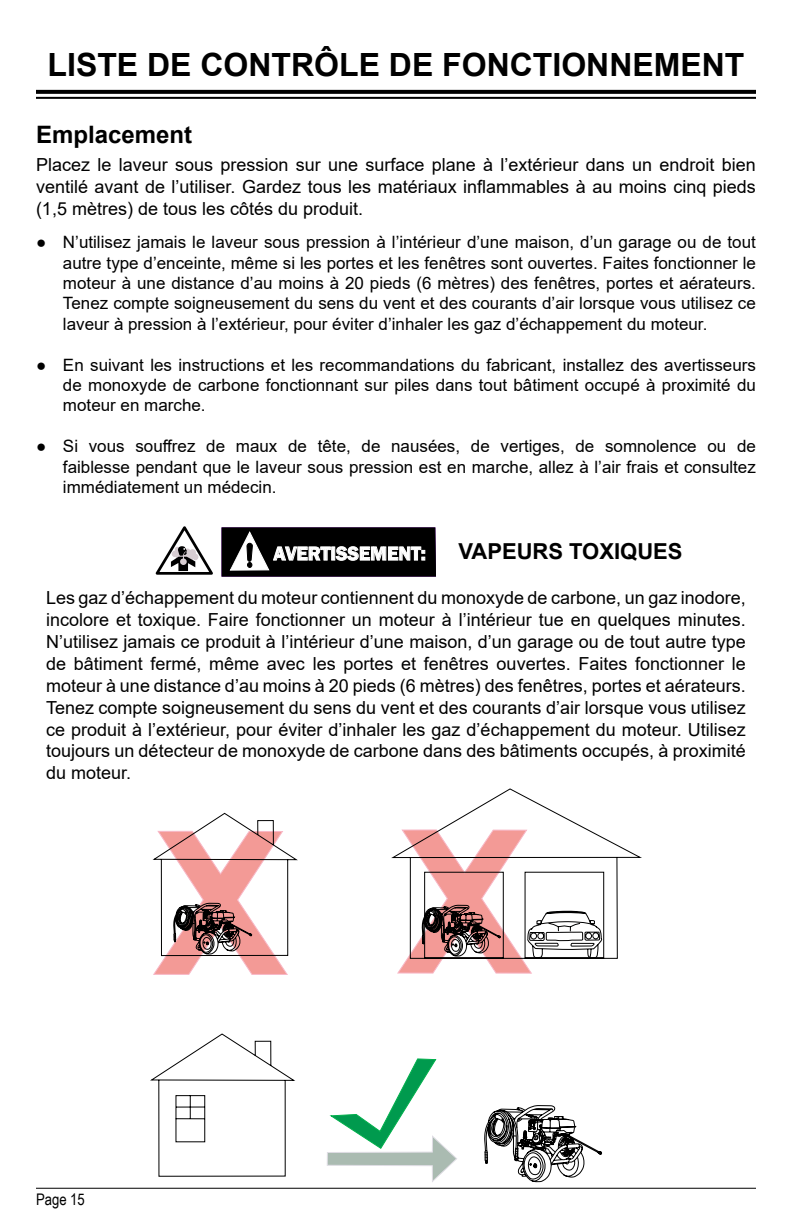
<style>
.page{position:relative;width:792px;height:1224px;background:#fff}
.page>*{position:absolute;margin:0;border:0;box-sizing:border-box;transform-origin:0 0}
.t1{font:700 32px "Arial";color:#000}
.t2{font:700 24px "Arial";color:#000}
.t3{font:700 22px "Arial";color:#000}
.t4{font:600 19.8px "Franklin Gothic";color:#fff}
.t5{font:18px/22px "Arial";color:#000;text-align:justify}
.t6{font:17px/20.4px "Arial";color:#000;text-align:justify}
.t7{font:16px "Arial Narrow";color:#000}
</style>
<div class="page">
<hr style="left:36px;top:1188px;width:720px;height:1px;background:#000">
<svg style="left:36px;top:90px;width:720px;height:4px;background:#090909"></svg>
<hr style="left:36px;top:97px;width:720px;height:2px;background:#000">
<svg style="left:156px;top:526px;width:57px;height:49px"></svg>
<svg style="left:222px;top:527px;width:214px;height:50px;background:#121112"></svg>
<svg style="left:150px;top:788px;width:492px;height:389px"></svg>
<svg style="left:326px;top:1058px;width:132px;height:124px"></svg>
<svg style="left:484px;top:1105px;width:118px;height:77px"></svg>
<svg style="left:396px;top:829px;width:207px;height:204px"></svg>
<svg style="left:152px;top:830px;width:137px;height:145px"></svg>
<h1 class="t1" style="left:48px;top:42px;width:698px">LISTE DE CONTRÔLE DE FONCTIONNEMENT</h1>
<h2 class="t2" style="left:36px;top:118px;width:158px">Emplacement</h2>
<p class="t5" style="left:36px;top:154px;width:721px">Placez le laveur sous pression sur une surface plane à l’extérieur dans un endroit bien ventilé avant de l’utiliser. Gardez tous les matériaux inflammables à au moins cinq pieds (1,5 mètres) de tous les côtés du produit.</p>
<p class="t6" style="left:63px;top:232px;width:695px;text-indent:-27px">● N’utilisez jamais le laveur sous pression à l’intérieur d’une maison, d’un garage ou de tout autre type d’enceinte, même si les portes et les fenêtres sont ouvertes. Faites fonctionner le moteur à une distance d’au moins à 20 pieds (6 mètres) des fenêtres, portes et aérateurs.<br>Tenez compte soigneusement du sens du vent et des courants d’air lorsque vous utilisez ce laveur à pression à l’extérieur, pour éviter d’inhaler les gaz d’échappement du moteur.</p>
<p class="t6" style="left:63px;top:354px;width:694px;text-indent:-27px">● En suivant les instructions et les recommandations du fabricant, installez des avertisseurs de monoxyde de carbone fonctionnant sur piles dans tout bâtiment occupé à proximité du moteur en marche.</p>
<p class="t6" style="left:63px;top:436px;width:694px;text-indent:-27px">● Si vous souffrez de maux de tête, de nausées, de vertiges, de somnolence ou de faiblesse pendant que le laveur sous pression est en marche, allez à l’air frais et consultez immédiatement un médecin.</p>
<p class="t4" style="left:274px;top:541px;width:154px">AVERTISSEMENT:</p>
<p class="t3" style="left:458px;top:535px;width:226px">VAPEURS TOXIQUES</p>
<p class="t5" style="left:46px;top:586px;width:701px">Les gaz d’échappement du moteur contiennent du monoxyde de carbone, un gaz inodore, incolore et toxique. Faire fonctionner un moteur à l’intérieur tue en quelques minutes.<br>N’utilisez jamais ce produit à l’intérieur d’une maison, d’un garage ou de tout autre type de bâtiment fermé, même avec les portes et fenêtres ouvertes. Faites fonctionner le moteur à une distance d’au moins à 20 pieds (6 mètres) des fenêtres, portes et aérateurs.<br>Tenez compte soigneusement du sens du vent et des courants d’air lorsque vous utilisez ce produit à l’extérieur, pour éviter d’inhaler les gaz d’échappement du moteur. Utilisez toujours un détecteur de monoxyde de carbone dans des bâtiments occupés, à proximité du moteur.</p>
<p class="t7" style="left:36px;top:1188px;width:50px">Page 15</p>
</div>
